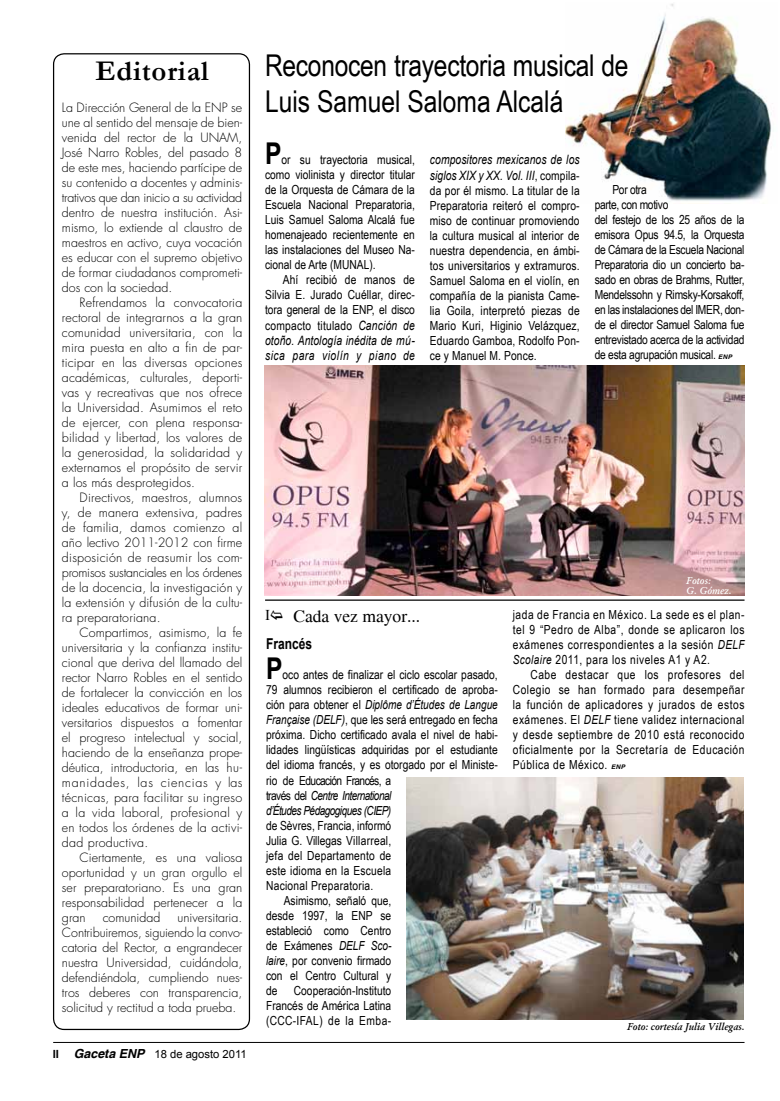
<style>
.page{position:relative;width:780px;height:1101px;background:#fff}
.page>*{position:absolute;margin:0;border:0;box-sizing:border-box;transform-origin:0 0}
.t1{font:30px/36px "Arial Narrow";letter-spacing:-.01em;color:#000}
.t2{font:700 30px "Arial";color:#000;scale:.82 1}
.t3{font:700 28.75px "Garamond";letter-spacing:.025em;color:#000}
.t4{font:17.5px "Times";color:#000}
.t5{font:700 15px "Arial";color:#000;scale:.8 1}
.t6{font:15px "Times New Roman";color:#000}
.t7{font:italic 12.88px/15.5px "Arial";letter-spacing:.01em;color:#000;scale:.8 1}
.t8{font:300 12.5px/15px "Futura Std";color:#000;text-align:justify}
.t9{font:12.5px/15px "Arial Narrow";color:#000;text-align:justify}
.t10{font:12.5px/15px "Arial Narrow";letter-spacing:-.02em;color:#000}
.t11{font:italic 12.5px/15px "Arial";letter-spacing:-.05em;color:#000;scale:.8 1}
.t12{font:italic 12.5px "Arial";color:#000;scale:.8 1}
.t13{font:11.25px "Arial";color:#000}
.t14{font:700 11.25px "Arial";color:#000}
.t15{font:italic 600 10px "Garamond";color:#000}
.t16{font:italic 600 10px/10px "Garamond";color:#fff}
.s1{font-family:"Helvetica";font-weight:700;font-style:italic;font-size:12.5px}
.s2{font-family:"Arial";font-style:italic;font-size:12.88px}
.s3{font-family:"Arial Narrow";font-style:normal;font-size:12.5px}
.s4{font-family:"Helvetica";font-weight:700;font-style:italic;font-size:6.25px}
.s5{font-family:"Arial Narrow";font-style:normal}
.s6{font-family:"Arial";font-style:italic}
</style>
<div class="page">
<hr style="left:53px;top:1041px;width:691px;height:1px;background:#000">
<img style="left:565px;top:4px;width:207px;height:197px">
<div style="left:53px;top:53px;width:197px;height:976px;border:1px solid #000;border-radius:11px"></div>
<img style="left:406px;top:777px;width:337px;height:242px">
<hr style="left:265px;top:599px;width:479px;height:1px;background:#000">
<img style="left:265px;top:365px;width:479px;height:230px">
<h2 class="t3" style="left:95px;top:51px;width:115px">Editorial</h2>
<p class="t8" style="left:62px;top:100px;width:182px">La Dirección General de la ENP se une al sentido del mensaje de bien&shy;venida del rector de la UNAM, José Narro Robles, del pasado 8 de este mes, haciendo partícipe de su contenido a docentes y adminis&shy;trativos que dan inicio a su actividad dentro de nuestra institución. Asi&shy;mismo, lo extiende al claustro de maestros en activo, cuya vocación es educar con el supremo objetivo de formar ciudadanos comprometi&shy;dos con la sociedad.</p>
<p class="t8" style="left:62px;top:295px;width:182px;text-indent:18px">Refrendamos la convocatoria rectoral de integrarnos a la gran comunidad universitaria, con la mira puesta en alto a fin de par&shy;ticipar en las diversas opciones académicas, culturales, deporti&shy;vas y recreativas que nos ofrece la Universidad. Asumimos el reto de ejercer, con plena responsa&shy;bilidad y libertad, los valores de la generosidad, la solidaridad y externamos el propósito de servir a los más desprotegidos.</p>
<p class="t8" style="left:62px;top:490px;width:182px;text-indent:18px">Directivos, maestros, alumnos y, de manera extensiva, padres de familia, damos comienzo al año lectivo 2011-2012 con firme disposición de reasumir los com&shy;promisos sustanciales en los órdenes de la docencia, la investigación y la extensión y difusión de la cultu&shy;ra preparatoriana.</p>
<p class="t8" style="left:62px;top:625px;width:182px;text-indent:18px">Compartimos, asimismo, la fe universitaria y la confianza institu&shy;cional que deriva del llamado del rector Narro Robles en el sentido de fortalecer la convicción en los ideales educativos de formar uni&shy;versitarios dispuestos a fomentar el progreso intelectual y social, haciendo de la enseñanza prope&shy;déutica, introductoria, en las hu&shy;manidades, las ciencias y las técnicas, para facilitar su ingreso a la vida laboral, profesional y en todos los órdenes de la activi&shy;dad productiva.</p>
<p class="t8" style="left:62px;top:850px;width:182px;text-indent:18px">Ciertamente, es una valiosa oportunidad y un gran orgullo el ser preparatoriano. Es una gran responsabilidad pertenecer a la gran</p>
<p class="t8" style="left:103px;top:910px;width:59px">comunidad</p>
<p class="t8" style="left:62px;top:910px;width:182px;text-indent:116px">universitaria.<br>Contribuiremos, siguiendo la convo&shy;catoria del Rector, a engrandecer nuestra Universidad, cuidándola, defendiéndola, cumpliendo nues&shy;tros deberes con transparencia, solicitud y rectitud a toda prueba.</p>
<p class="t14" style="left:53px;top:1046px;width:4px">II</p>
<p class="t13" style="left:74px;top:1046px;width:175px"><span class="s1">Gaceta ENP</span> 18 de agosto 2011</p>
<h1 class="t1" style="left:265px;top:46px;width:365px">Reconocen trayectoria musical de<br>Luis Samuel Saloma Alcalá</h1>
<h1 class="t2" style="left:265px;top:133px;width:22px">P</h1>
<p class="t9" style="left:265px;top:151px;width:151px;text-indent:16px">or su trayectoria musical, como violinista y director titular de la Orquesta de Cámara de la Escuela Nacional Preparatoria, Luis Samuel Saloma Alcalá fue homenajeado recientemente en las instalaciones del Museo Na&shy;cional de Arte (MUNAL).</p>
<p class="t9" style="left:265px;top:271px;width:151px;text-indent:18px">Ahí recibió de manos de Silvia E. Jurado Cuéllar, direc&shy;tora general de la ENP, el disco compacto titulado <span class="s2">Canción de</span></p>
<p class="t7" style="left:265px;top:333px;width:189px">otoño. Antología inédita de mú&shy;sica para violín y piano de</p>
<p class="t7" style="left:430px;top:152px;width:189px">compositores mexicanos de los siglos XIX y XX. Vol. III<span class="s3">, compila-</span></p>
<p class="t9" style="left:430px;top:182px;width:151px">da por él mismo. La titular de la Preparatoria reiteró el compro&shy;miso de continuar promoviendo la cultura musical al interior de nuestra dependencia, en ámbi&shy;tos universitarios y extramuros.<br>Samuel Saloma en el violín, en compañía de la pianista Came&shy;lia Goila, interpretó piezas de Mario Kuri, Higinio Velázquez, Eduardo Gamboa, Rodolfo Pon&shy;ce y Manuel M. Ponce.</p>
<p class="t10" style="left:594px;top:182px;width:151px;text-indent:18px">Por otra<br>parte, con motivo<br>del festejo de los 25 años de la emisora Opus 94.5, la Orquesta de Cámara de la Escuela Nacional<br>Preparatoria dio un concierto ba&shy;sado en obras de Brahms, Rutter,<br>Mendelssohn y Rimsky-Korsakoff, en las instalaciones del IMER, don&shy;de el director Samuel Saloma fue entrevistado acerca de la actividad de esta agrupación musical. <span class="s4">enp</span></p>
<p class="t16" style="left:686px;top:575px;width:46px">Fotos:<br>G. Gómez.</p>
<p class="t6" style="left:265px;top:604px;width:6px">I</p>
<h3 class="t4" style="left:293px;top:606px;width:128px">Cada vez mayor...</h3>
<p class="t5" style="left:266px;top:634px;width:59px">Francés</p>
<h1 class="t2" style="left:266px;top:648px;width:22px">P</h1>
<p class="t9" style="left:266px;top:667px;width:233px;text-align:right">oco antes de finalizar el ciclo escolar pasado,<br>79 alumnos recibieron el certificado de aproba-</p>
<p class="t12" style="left:266px;top:696px;width:291px"><span class="s5">ción para obtener el</span> Diplôme d’Études de Langue</p>
<p class="t9" style="left:266px;top:712px;width:233px"><span class="s6">Française (DELF)</span>, que les será entregado en fecha próxima. Dicho certificado avala el nivel de habi&shy;lidades lingüísticas adquiridas por el estudiante del idioma francés, y es otorgado por el Ministe&shy;rio de Educación Francés, a</p>
<p class="t11" style="left:266px;top:787px;width:158px"><span class="s5">través del</span> Centre International d’Études Pédagogiques (CIEP)</p>
<p class="t9" style="left:266px;top:817px;width:127px">de Sèvres, Francia, informó Julia G. Villegas Villarreal, jefa del Departamento de este idioma en la Escuela Nacional Preparatoria.</p>
<p class="t9" style="left:266px;top:892px;width:127px;text-indent:18px">Asimismo, señaló que, desde 1997, la ENP se estableció como Centro de Exámenes <span class="s6">DELF Sco&shy;laire</span>, por convenio firmado con el Centro Cultural y de</p>
<p class="t9" style="left:266px;top:982px;width:127px;text-indent:28px">Cooperación-Instituto Francés de América Latina (CCC-IFAL) de la Emba-</p>
<p class="t9" style="left:513px;top:607px;width:233px">jada de Francia en México. La sede es el plan&shy;tel 9 “Pedro de Alba”, donde se aplicaron los exámenes correspondientes a la sesión <span class="s6">DELF Scolaire</span> 2011, para los niveles A1 y A2.</p>
<p class="t9" style="left:513px;top:667px;width:233px;text-indent:18px">Cabe destacar que los profesores del Colegio se han formado para desempeñar la función de aplicadores y jurados de estos exámenes. El <span class="s6">DELF</span> tiene validez internacional y desde septiembre de 2010 está reconocido oficialmente por la Secretaría de Educación Pública de México. <span class="s4">enp</span></p>
<p class="t15" style="left:627px;top:1020px;width:119px">Foto: cortesía Julia Villegas.</p>
</div>
